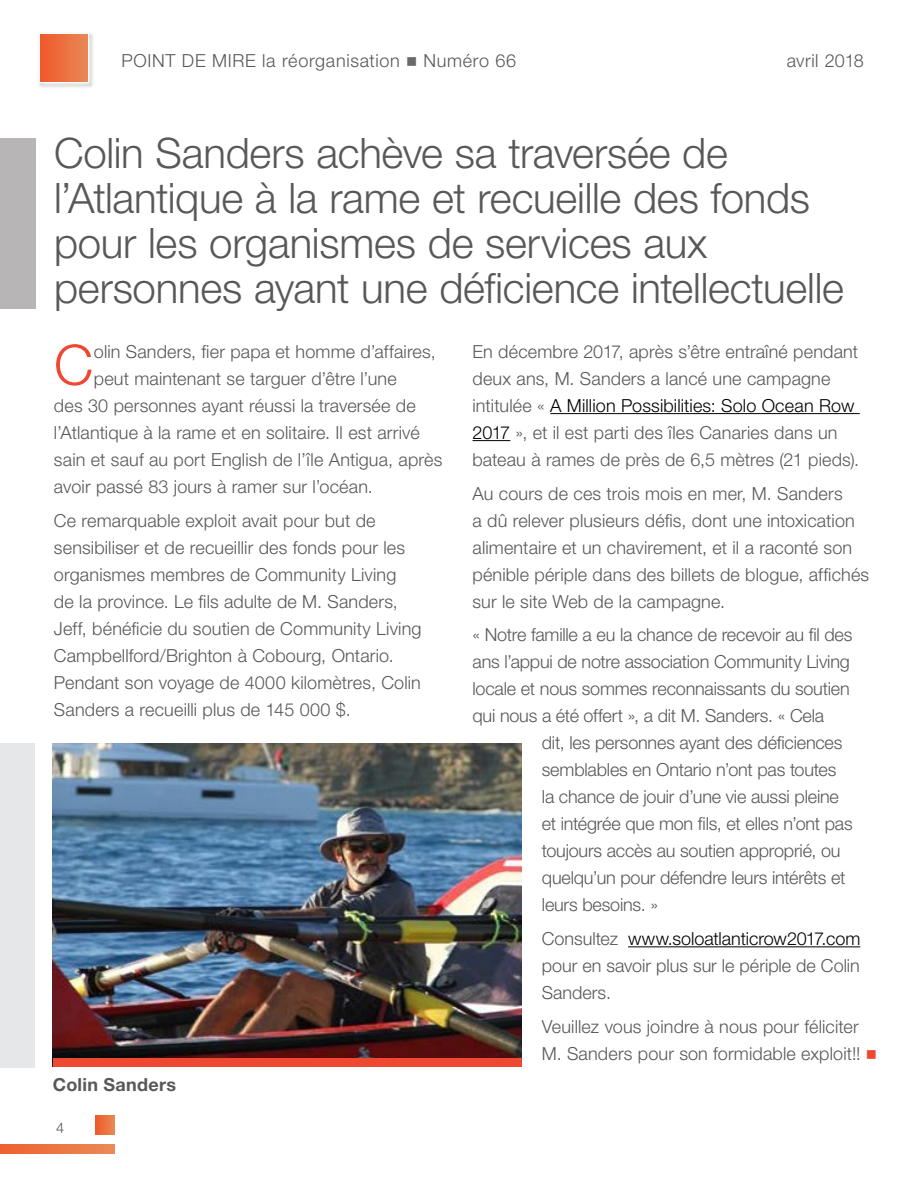
<style>
.page{position:relative;width:918px;height:1188px;background:#fff}
.page>*{position:absolute;margin:0;border:0;box-sizing:border-box;transform-origin:0 0}
.t1{font:300 55.8px "Helvetica Neue LT Std";color:#ef4831}
.t2{font:300 42px/45px "Helvetica Neue LT Std";letter-spacing:-.005em;color:#58585b}
.t3{font:300 18px/27px "Helvetica Neue LT Std";letter-spacing:.005em;color:#58585b}
.t4{font:300 18px "Helvetica Neue LT Std";letter-spacing:.04em;color:#58585b}
.t5{font:700 18px "Helvetica Neue LT Std";letter-spacing:.02em;color:#58585b}
.t6{font:300 14.55px "Helvetica Neue LT Std";color:#58585b}
.s1{color:#6a696a}
.s2{color:#000}
.s3{color:#ef4831}
</style>
<div class="page">
<img style="left:39px;top:33px;width:54px;height:54px">
<svg style="left:39px;top:33px;width:50px;height:50px"></svg>
<div style="left:40px;top:34px;width:48px;height:48px;background:linear-gradient(to right,#f0582a,#e98756)"></div>
<svg style="left:0;top:1145px;width:115px;height:9px"></svg>
<div style="left:95px;top:1115px;width:20px;height:19px;background:linear-gradient(to right,#f05928,#e98753)"></div>
<div style="left:0;top:138px;width:36px;height:171px;background:#b8b5b6"></div>
<hr style="left:550px;top:413px;width:310px;height:1px;background:#000">
<hr style="left:472px;top:440px;width:38px;height:1px;background:#000">
<hr style="left:628px;top:946px;width:232px;height:1px;background:#000">
<div style="left:0;top:743px;width:35px;height:325px;background:#e6e7e8"></div>
<img style="left:53px;top:743px;width:469px;height:315px">
<div style="left:53px;top:1058px;width:469px;height:9px;background:#ef4831"></div>
<p class="t3" style="left:122px;top:47px;width:24px">Point</p>
<p class="t3" style="left:182px;top:47px;width:36px">de mire</p>
<p class="t4" style="left:262px;top:50px;width:256px">la réorganisation <span class="s1">■</span> Numéro 66</p>
<p class="t3" style="left:787px;top:47px;width:79px">avril 2018</p>
<h1 class="t2" style="left:54px;top:130px;width:792px">Colin Sanders achève sa traversée de l’Atlantique à la rame et recueille des fonds pour les organismes de services aux personnes ayant une déficience intellectuelle</h1>
<p class="t1" style="left:54px;top:331px;width:41px">C</p>
<p class="t3" style="left:94px;top:338px;width:343px">olin Sanders, fier papa et homme d’affaires,</p>
<p class="t3" style="left:472px;top:338px;width:388px">En décembre 2017, après s’être entraîné pendant deux ans, M. Sanders a lancé une campagne intitulée « <span class="s2">A Million Possibilities: Solo Ocean Row 2017</span> », et il est parti des îles Canaries dans un bateau à rames de près de 6,5 mètres (21 pieds).</p>
<p class="t3" style="left:472px;top:479px;width:398px">Au cours de ces trois mois en mer, M. Sanders<br>a dû relever plusieurs défis, dont une intoxication alimentaire et un chavirement, et il a raconté son pénible périple dans des billets de blogue, affichés sur le site Web de la campagne.</p>
<p class="t3" style="left:472px;top:621px;width:382px">« Notre famille a eu la chance de recevoir au fil des</p>
<p class="t3" style="left:472px;top:648px;width:379px">ans l’appui de notre association Community Living</p>
<p class="t3" style="left:472px;top:675px;width:379px">locale et nous sommes reconnaissants du soutien</p>
<p class="t3" style="left:472px;top:702px;width:353px">qui nous a été offert », a dit M. Sanders. « Cela</p>
<p class="t3" style="left:542px;top:729px;width:302px">dit, les personnes ayant des déficiences</p>
<p class="t3" style="left:542px;top:756px;width:296px">semblables en Ontario n’ont pas toutes</p>
<p class="t3" style="left:542px;top:783px;width:299px">la chance de jouir d’une vie aussi pleine</p>
<p class="t3" style="left:542px;top:810px;width:312px">et intégrée que mon fils, et elles n’ont pas</p>
<p class="t3" style="left:542px;top:837px;width:300px">toujours accès au soutien approprié, ou</p>
<p class="t3" style="left:542px;top:864px;width:305px">quelqu’un pour défendre leurs intérêts et</p>
<p class="t3" style="left:542px;top:891px;width:118px">leurs besoins. »</p>
<p class="t3" style="left:542px;top:925px;width:320px;text-align:justify">Consultez <span class="s2">www.soloatlanticrow2017.com </span>pour en savoir plus sur le périple de Colin Sanders.</p>
<p class="t3" style="left:542px;top:1013px;width:337px">Veuillez vous joindre à nous pour féliciter<br>M. Sanders pour son formidable exploit!! <span class="s3">■</span></p>
<p class="t3" style="left:94px;top:365px;width:304px">peut maintenant se targuer d’être l’une</p>
<p class="t3" style="left:54px;top:392px;width:363px">des 30 personnes ayant réussi la traversée de</p>
<p class="t3" style="left:54px;top:419px;width:367px">l’Atlantique à la rame et en solitaire. Il est arrivé</p>
<p class="t3" style="left:54px;top:446px;width:390px">sain et sauf au port English de l’île Antigua, après</p>
<p class="t3" style="left:54px;top:473px;width:320px">avoir passé 83 jours à ramer sur l’océan.</p>
<p class="t3" style="left:54px;top:506px;width:369px">Ce remarquable exploit avait pour but de sensibiliser et de recueillir des fonds pour les organismes membres de Community Living<br>de la province. Le fils adulte de M. Sanders, Jeff, bénéficie du soutien de Community Living Campbellford/Brighton à Cobourg, Ontario.<br>Pendant son voyage de 4000 kilomètres, Colin Sanders a recueilli plus de 145 000 $.</p>
<p class="t5" style="left:53px;top:1073px;width:125px">Colin Sanders</p>
<p class="t6" style="left:56px;top:1119px;width:10px">4</p>
</div>
